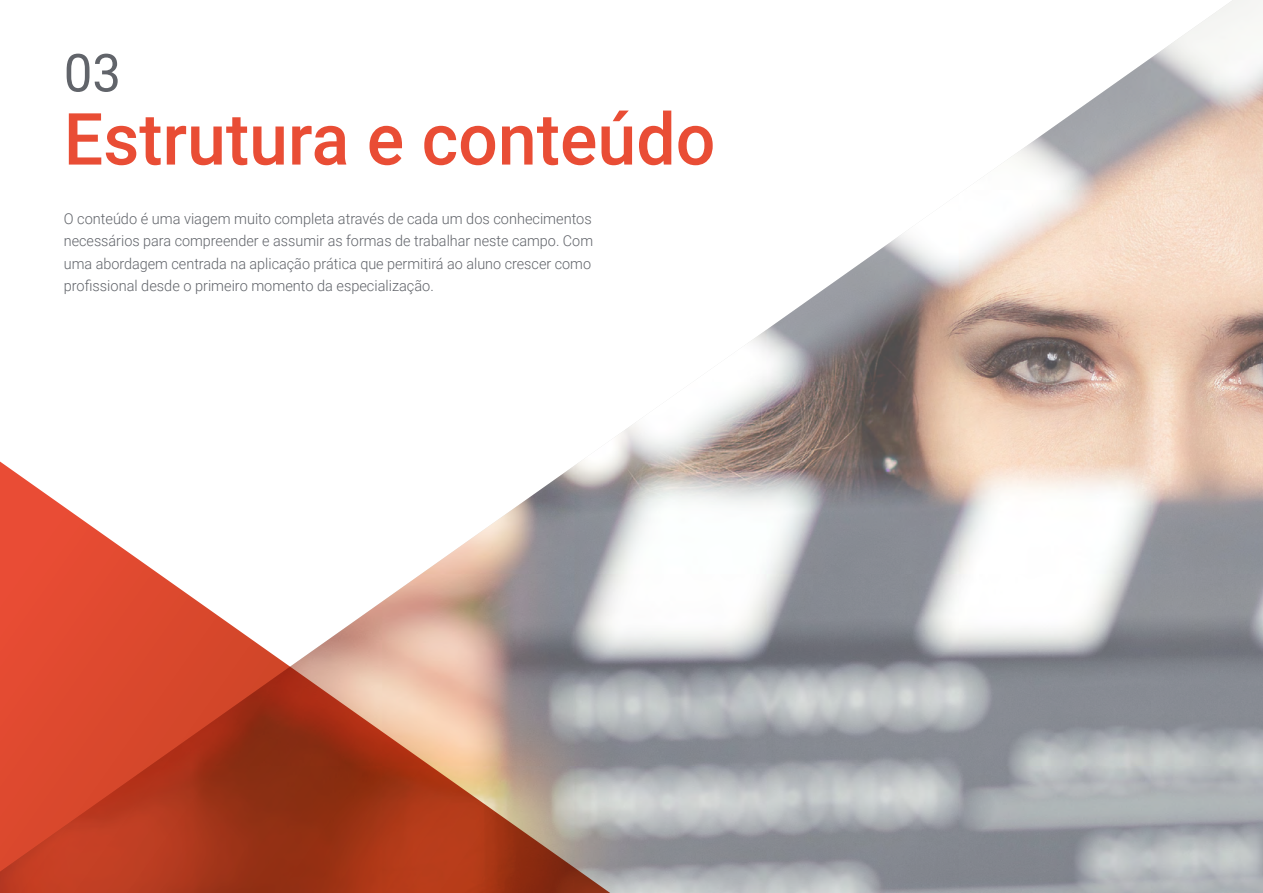
<style>
.page{position:relative;width:1263px;height:893px;background:#fff}
.page>*{position:absolute;margin:0;border:0;box-sizing:border-box;transform-origin:0 0}
.t1{font:500 72px "Roboto";color:#e94d35}
.t2{font:52.5px "Roboto";color:#61646a}
.t3{font:300 15px/22.5px "Roboto";color:#61646a}
</style>
<div class="page">
<img style="left:615px;top:0;width:648px;height:893px">
<svg style="left:0;top:446px;width:640px;height:447px"></svg>
<h2 class="t2" style="left:64px;top:36px;width:59px">03</h2>
<h1 class="t1" style="left:64px;top:89px;width:653px">Estrutura e conteúdo</h1>
<p class="t3" style="left:64px;top:207px;width:531px">O conteúdo é uma viagem muito completa através de cada um dos conhecimentos necessários para compreender e assumir as formas de trabalhar neste campo. Com uma abordagem centrada na aplicação prática que permitirá ao aluno crescer como profissional desde o primeiro momento da especialização.</p>
</div>
